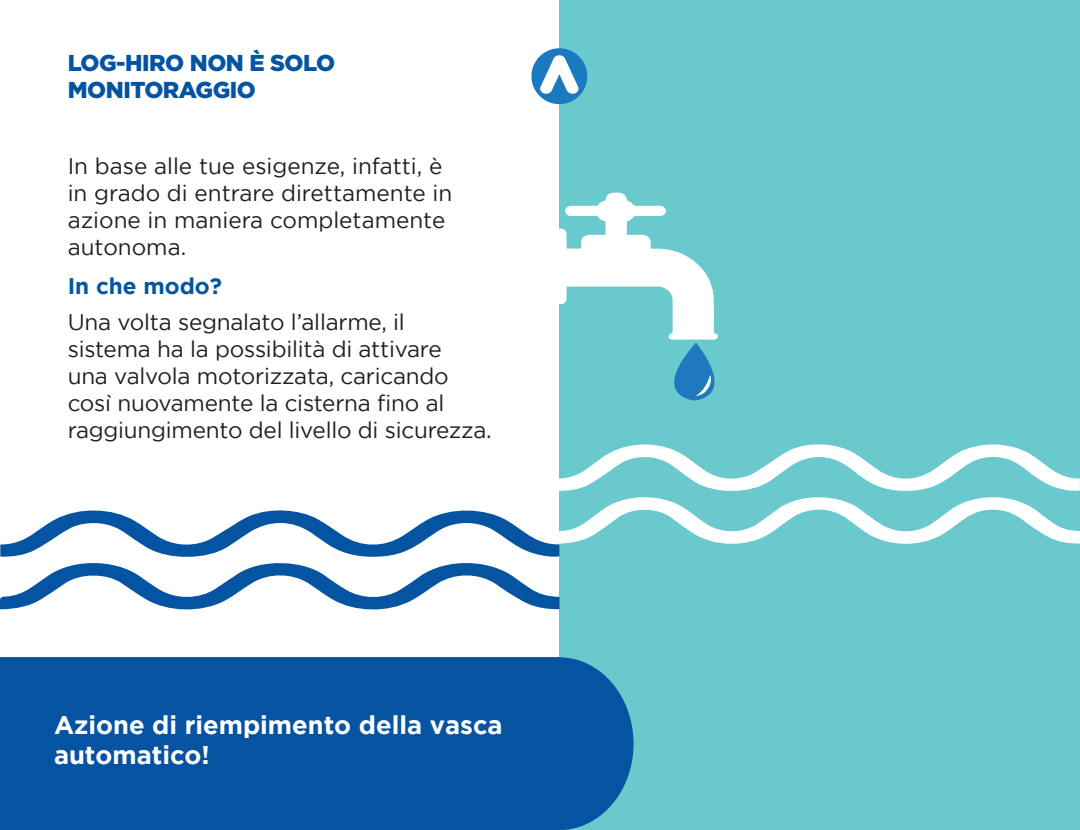
<style>
.page{position:relative;width:1080px;height:830px;background:#fff}
.page>*{position:absolute;margin:0;border:0;box-sizing:border-box;transform-origin:0 0}
.t1{font:700 25.5px/30.6px "Gotham";color:#fff}
.t2{font:900 22.95px/27.6px "Gotham";letter-spacing:-.02em;color:#0554a1}
.t3{font:22.5px/27px "Gotham";letter-spacing:-.01em;color:#231f20}
.s1{font-weight:700;color:#0555a0}
</style>
<div class="page">
<div style="left:560px;top:0;width:520px;height:829px;background:#69c9cd"></div>
<div style="left:0;top:656px;width:634px;height:173px;background:#0653a2"></div>
<svg style="left:0;top:440px;width:1080px;height:172px"></svg>
<svg style="left:559px;top:192px;width:159px;height:208px"></svg>
<svg style="left:531px;top:48px;width:56px;height:56px"></svg>
<p class="t2" style="left:68px;top:48px;width:269px">LOG-HIRO NON È SOLO<br>MONITORAGGIO</p>
<p class="t3" style="left:68px;top:152px;width:386px">In base alle tue esigenze, infatti, è in grado di entrare direttamente in azione in maniera completamente autonoma.</p>
<p class="t3" style="left:68px;top:267px;width:339px;line-height:36px"><span class="s1">In che modo?<br></span>Una volta segnalato l’allarme, il</p>
<p class="t3" style="left:68px;top:335px;width:426px">sistema ha la possibilità di attivare<br>una valvola motorizzata, caricando così nuovamente la cisterna fino al raggiungimento del livello di sicurezza.</p>
<p class="t1" style="left:54px;top:708px;width:450px">Azione di riempimento della vasca automatico!</p>
</div>
